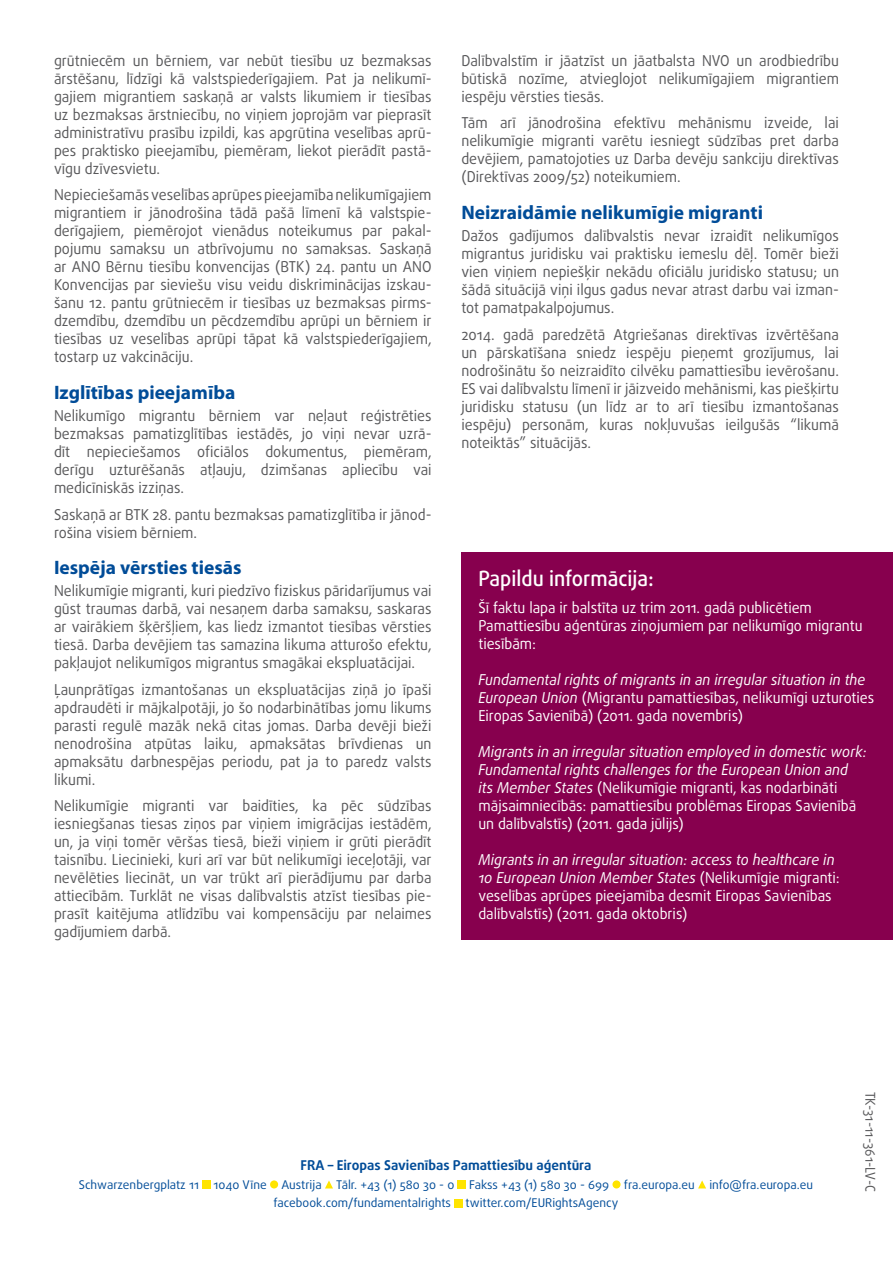
<style>
.page{position:relative;width:893px;height:1263px;background:#fff}
.page>*{position:absolute;margin:0;border:0;box-sizing:border-box;transform-origin:0 0}
.body{font:500 21px "Daxline Pro";color:#fff;scale:.95 1}
.sous-titre{font:700 19.5px "Myriad Pro";color:#004c98}
.body-2{font:15px/18px "Daxline Pro";color:#58585a;text-align:justify;scale:.95 1}
.further_info{font:15px/18px "Daxline Pro";color:#fff;scale:.95 1}
.t1{font:700 13.5px "Daxline Pro";color:#004c98}
.further_info-2{font:13.5px "Daxline Pro";color:#58585a;scale:.95 1}
.t2{font:12px "Daxline Pro";color:#004c98}
.s1{font-style:italic}
</style>
<div class="page">
<div style="left:461px;top:553px;width:432px;height:387px;background:#87004e"></div>
<div style="left:202px;top:1180px;width:8px;height:8px;background:#ffe400"></div>
<div style="left:270px;top:1180px;width:8px;height:8px;background:#ffe400;border-radius:50%"></div>
<svg style="left:325px;top:1180px;width:8px;height:8px"></svg>
<div style="left:458px;top:1180px;width:8px;height:8px;background:#ffe400"></div>
<div style="left:612px;top:1180px;width:9px;height:8px;background:#ffe400;border-radius:50%"></div>
<svg style="left:698px;top:1180px;width:8px;height:8px"></svg>
<div style="left:454px;top:1199px;width:8px;height:8px;background:#ffe400"></div>
<p class="body-2" style="left:54px;top:51px;width:399px">grūtniecēm un bērniem, var nebūt tiesību uz bezmaksas ārstēšanu, līdzīgi kā valstspiederīgajiem. Pat ja nelikumī&shy;gajiem migrantiem saskaņā ar valsts likumiem ir tiesības uz bezmaksas ārstniecību, no viņiem joprojām var pieprasīt administratīvu prasību izpildi, kas apgrūtina veselības aprū&shy;pes praktisko pieejamību, piemēram, liekot pierādīt pastā&shy;vīgu dzīvesvietu.</p>
<p class="body-2" style="left:54px;top:186px;width:399px">Nepieciešamās veselības aprūpes pieejamība nelikumīgajiem migrantiem ir jānodrošina tādā pašā līmenī kā valstspie&shy;derīgajiem, piemērojot vienādus noteikumus par pakal&shy;pojumu samaksu un atbrīvojumu no samaksas. Saskaņā ar ANO Bērnu tiesību konvencijas (BTK) 24. pantu un ANO Konvencijas par sieviešu visu veidu diskriminācijas izskau&shy;šanu 12. pantu grūtniecēm ir tiesības uz bezmaksas pirms&shy;dzemdību, dzemdību un pēcdzemdību aprūpi un bērniem ir tiesības uz veselības aprūpi tāpat kā valstspiederīgajiem, tostarp uz vakcināciju.</p>
<p class="sous-titre" style="left:54px;top:381px;width:183px">Izglītības pieejamība</p>
<p class="body-2" style="left:54px;top:407px;width:399px">Nelikumīgo migrantu bērniem var neļaut reģistrēties bezmaksas pamatizglītības iestādēs, jo viņi nevar uzrā&shy;dīt nepieciešamos oficiālos dokumentus, piemēram, derīgu uzturēšanās atļauju, dzimšanas apliecību vai medicīniskās izziņas.</p>
<p class="body-2" style="left:54px;top:505px;width:399px">Saskaņā ar BTK 28. pantu bezmaksas pamatizglītība ir jānod&shy;rošina visiem bērniem.</p>
<p class="sous-titre" style="left:54px;top:557px;width:189px">Iespēja vērsties tiesās</p>
<p class="body-2" style="left:54px;top:582px;width:399px">Nelikumīgie migranti, kuri piedzīvo fiziskus pāridarījumus vai gūst traumas darbā, vai nesaņem darba samaksu, saskaras ar vairākiem šķēršļiem, kas liedz izmantot tiesības vērsties tiesā. Darba devējiem tas samazina likuma atturošo efektu, pakļaujot nelikumīgos migrantus smagākai ekspluatācijai.</p>
<p class="body-2" style="left:54px;top:680px;width:399px">Ļaunprātīgas izmantošanas un ekspluatācijas ziņā jo īpaši apdraudēti ir mājkalpotāji, jo šo nodarbinātības jomu likums parasti regulē mazāk nekā citas jomas. Darba devēji bieži nenodrošina atpūtas laiku, apmaksātas brīvdienas un apmaksātu darbnespējas periodu, pat ja to paredz valsts likumi.</p>
<p class="body-2" style="left:54px;top:797px;width:399px">Nelikumīgie migranti var baidīties, ka pēc sūdzības iesniegšanas tiesas ziņos par viņiem imigrācijas iestādēm, un, ja viņi tomēr vēršas tiesā, bieži viņiem ir grūti pierādīt taisnību. Liecinieki, kuri arī var būt nelikumīgi ieceļotāji, var nevēlēties liecināt, un var trūkt arī pierādījumu par darba attiecībām. Turklāt ne visas dalībvalstis atzīst tiesības pie&shy;prasīt kaitējuma atlīdzību vai kompensāciju par nelaimes gadījumiem darbā.</p>
<p class="body-2" style="left:461px;top:51px;width:399px">Dalībvalstīm ir jāatzīst un jāatbalsta NVO un arodbiedrību būtiskā nozīme, atvieglojot nelikumīgajiem migrantiem iespēju vērsties tiesās.</p>
<p class="body-2" style="left:461px;top:114px;width:399px">Tām arī jānodrošina efektīvu mehānismu izveide, lai nelikumīgie migranti varētu iesniegt sūdzības pret darba devējiem, pamatojoties uz Darba devēju sankciju direktīvas (Direktīvas 2009/52) noteikumiem.</p>
<p class="sous-titre" style="left:461px;top:201px;width:303px">Neizraidāmie nelikumīgie migranti</p>
<p class="body-2" style="left:461px;top:227px;width:399px">Dažos gadījumos dalībvalstis nevar izraidīt nelikumīgos migrantus juridisku vai praktisku iemeslu dēļ. Tomēr bieži vien viņiem nepiešķir nekādu oficiālu juridisko statusu; un šādā situācijā viņi ilgus gadus nevar atrast darbu vai izman&shy;tot pamatpakalpojumus.</p>
<p class="body-2" style="left:461px;top:325px;width:399px">2014. gadā paredzētā Atgriešanas direktīvas izvērtēšana un pārskatīšana sniedz iespēju pieņemt grozījumus, lai nodrošinātu šo neizraidīto cilvēku pamattiesību ievērošanu.<br>ES vai dalībvalstu līmenī ir jāizveido mehānismi, kas piešķirtu juridisku statusu (un līdz ar to arī tiesību izmantošanas iespēju) personām, kuras nokļuvušas ieilgušās “likumā noteiktās” situācijās.</p>
<p class="body" style="left:478px;top:565px;width:186px">Papildu informācija:</p>
<p class="further_info" style="left:478px;top:598px;width:406px">Šī faktu lapa ir balstīta uz trim 2011. gadā publicētiem<br>Pamattiesību aģentūras ziņojumiem par nelikumīgo migrantu tiesībām:</p>
<p class="further_info" style="left:478px;top:670px;width:418px"><span class="s1">Fundamental rights of migrants in an irregular situation in the<br>European Union</span> (Migrantu pamattiesības, nelikumīgi uzturoties<br>Eiropas Savienībā) (2011. gada novembris)</p>
<p class="further_info" style="left:478px;top:742px;width:410px"><span class="s1">Migrants in an irregular situation employed in domestic work:<br>Fundamental rights challenges for the European Union and<br>its Member States</span> (Nelikumīgie migranti, kas nodarbināti mājsaimniecībās: pamattiesību problēmas Eiropas Savienībā un dalībvalstīs) (2011. gada jūlijs)</p>
<p class="further_info" style="left:478px;top:850px;width:382px"><span class="s1">Migrants in an irregular situation: access to healthcare in 10 European Union Member States</span> (Nelikumīgie migranti: veselības aprūpes pieejamība desmit Eiropas Savienības dalībvalstīs) (2011. gada oktobris)</p>
<p class="t1" style="left:300px;top:1156px;width:293px">FRA – Eiropas Savienības Pamattiesību aģentūra</p>
<p class="t2" style="left:79px;top:1176px;width:736px">Schwarzenbergplatz 11 1040 Vīne Austrija Tālr. +43 (1) 580 30 - 0 Fakss +43 (1) 580 30 - 699 fra.europa.eu info@fra.europa.eu</p>
<p class="t2" style="left:274px;top:1195px;width:346px">facebook.com/fundamentalrights twitter.com/EURightsAgency</p>
<p class="further_info-2" style="left:879px;top:1092px;width:107px;rotate:90deg">TK-31-11-361-LV-C</p>
</div>
